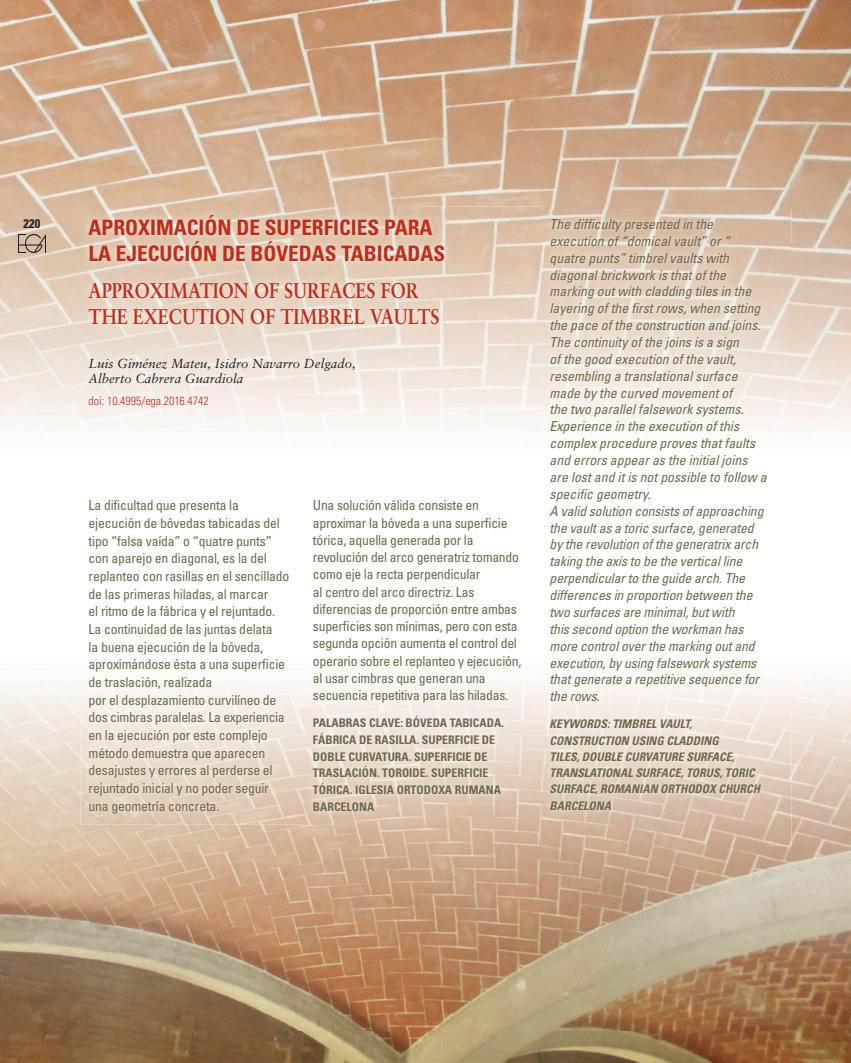
<style>
.page{position:relative;width:851px;height:1063px;background:#fff}
.page>*{position:absolute;margin:0;border:0;box-sizing:border-box;transform-origin:0 0}
.t1{font:700 condensed 21.25px/26.2px "Univers";color:#c02d19}
.t2{font:700 21.25px/26.2px "Sabon";color:#c02d19;scale:.85 1}
.t3{font:condensed 13.75px/17.6px "Univers";letter-spacing:-.015em;color:#6d6a4a}
.t4{font:italic condensed 13.75px/16.9px "Univers";color:#6d6a4a}
.t5{font:italic 13.12px/15px "Sabon";color:#231f20}
.t6{font:700 condensed 12.5px "Univers";color:#231f20}
.t7{font:700 condensed 11.88px/16.6px "Univers";color:#6d6a4a}
.t8{font:italic 700 condensed 11.88px/16.2px "Univers";color:#6d6a4a}
.t9{font:300 condensed 11.88px "Univers";color:#c02d19}
</style>
<div class="page">
<img style="left:0;top:678px;width:118px;height:354px">
<img style="left:765px;top:676px;width:85px;height:387px">
<img style="left:118px;top:825px;width:431px;height:207px">
<img style="left:549px;top:845px;width:216px;height:187px">
<img style="left:0;top:1032px;width:765px;height:31px">
<img style="left:0;top:0;width:290px;height:243px">
<img style="left:290px;top:0;width:302px;height:210px">
<img style="left:592px;top:0;width:258px;height:243px">
<img style="left:0;top:243px;width:80px;height:189px">
<img style="left:791px;top:243px;width:59px;height:191px">
<img style="left:18px;top:235px;width:28px;height:17px">
<img style="left:80px;top:206px;width:463px;height:226px">
<img style="left:80px;top:678px;width:461px;height:147px">
<img style="left:304px;top:678px;width:9px;height:147px">
<img style="left:541px;top:210px;width:250px;height:635px">
<img style="left:541px;top:210px;width:2px;height:222px">
<p class="t6" style="left:24px;top:216px;width:18px">220</p>
<h1 class="t1" style="left:89px;top:214px;width:358px">APROXIMACIÓN DE SUPERFICIES PARA<br>LA EJECUCIÓN DE BÓVEDAS TABICADAS</h1>
<h1 class="t2" style="left:89px;top:277px;width:414px">APPROXIMATION OF SURFACES FOR<br>THE EXECUTION OF TIMBREL VAULTS</h1>
<p class="t5" style="left:89px;top:355px;width:268px">Luis Giménez Mateu, Isidro Navarro Delgado,<br>Alberto Cabrera Guardiola</p>
<p class="t9" style="left:89px;top:394px;width:121px">doi: 10.4995/ega.2016.4742</p>
<p class="t3" style="left:89px;top:497px;width:202px">La dificultad que presenta la ejecución de bóvedas tabicadas del tipo “falsa vaída” o “quatre punts” con aparejo en diagonal, es la del replanteo con rasillas en el sencillado de las primeras hiladas, al marcar<br>el ritmo de la fábrica y el rejuntado.<br>La continuidad de las juntas delata<br>la buena ejecución de la bóveda, aproximándose ésta a una superficie de traslación, realizada<br>por el desplazamiento curvilíneo de dos cimbras paralelas. La experiencia en la ejecución por este complejo método demuestra que aparecen desajustes y errores al perderse el rejuntado inicial y no poder seguir una geometría concreta.</p>
<p class="t3" style="left:313px;top:497px;width:210px;line-height:17.2px">Una solución válida consiste en aproximar la bóveda a una superficie tórica, aquella generada por la revolución del arco generatriz tomando como eje la recta perpendicular<br>al centro del arco directriz. Las diferencias de proporción entre ambas superficies son mínimas, pero con esta segunda opción aumenta el control del operario sobre el replanteo y ejecución, al usar cimbras que generan una secuencia repetitiva para las hiladas.</p>
<p class="t7" style="left:313px;top:715px;width:192px">PALABRAS CLAVE: BÓVEDA TABICADA.<br>FÁBRICA DE RASILLA. SUPERFICIE DE<br>DOBLE CURVATURA. SUPERFICIE DE<br>TRASLACIÓN. TOROIDE. SUPERFICIE<br>TÓRICA. IGLESIA ORTODOXA RUMANA<br>BARCELONA</p>
<p class="t4" style="left:549px;top:215px;width:218px">The difficulty presented in the execution of “domical vault” or “ quatre punts” timbrel vaults with diagonal brickwork is that of the marking out with cladding tiles in the layering of the first rows, when setting the pace of the construction and joins.<br>The continuity of the joins is a sign<br>of the good execution of the vault, resembling a translational surface made by the curved movement of<br>the two parallel falsework systems.<br>Experience in the execution of this complex procedure proves that faults and errors appear as the initial joins are lost and it is not possible to follow a specific geometry.<br>A valid solution consists of approaching the vault as a toric surface, generated by the revolution of the generatrix arch taking the axis to be the vertical line perpendicular to the guide arch. The differences in proportion between the two surfaces are minimal, but with<br>this second option the workman has more control over the marking out and execution, by using falsework systems that generate a repetitive sequence for the rows.</p>
<p class="t8" style="left:549px;top:716px;width:212px">KEYWORDS: TIMBREL VAULT,<br>CONSTRUCTION USING CLADDING<br>TILES, DOUBLE CURVATURE SURFACE,<br>TRANSLATIONAL SURFACE, TORUS, TORIC<br>SURFACE, ROMANIAN ORTHODOX CHURCH<br>BARCELONA</p>
</div>
